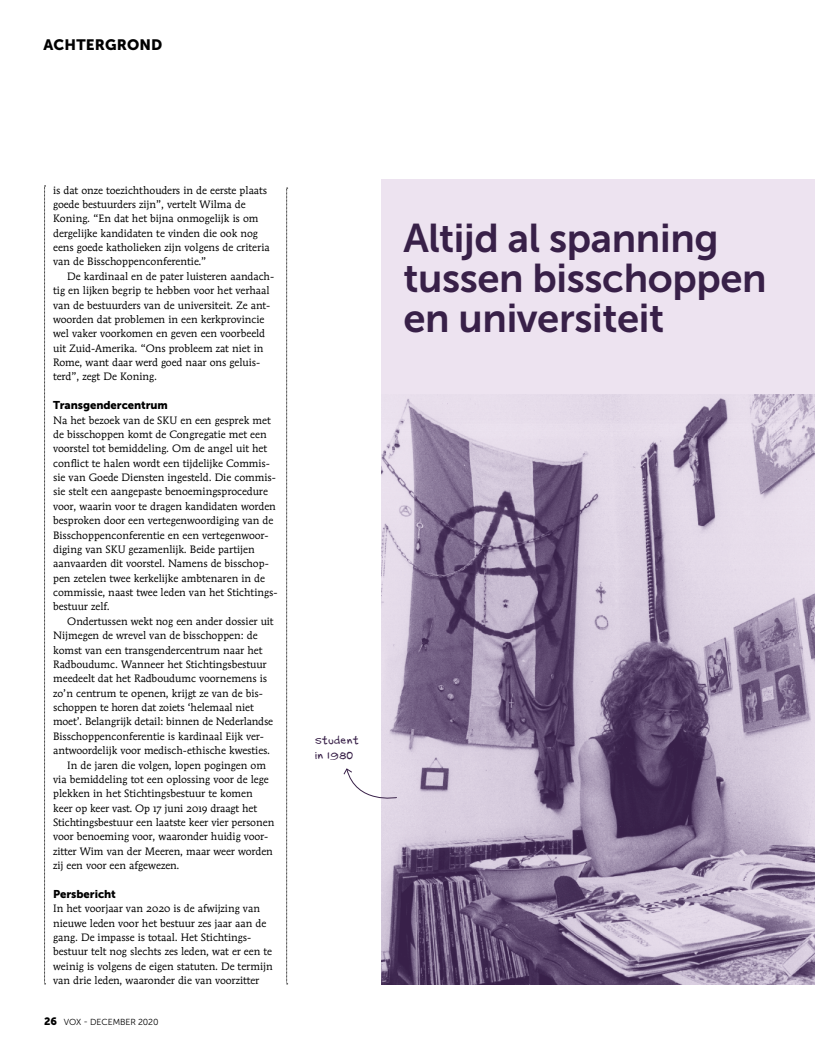
<style>
.page{position:relative;width:815px;height:1063px;background:#fff}
.page>*{position:absolute;margin:0;border:0;box-sizing:border-box;transform-origin:0 0}
.t1{font:40px/40px "Museo Sans 700";letter-spacing:-.01em;color:#382048}
.t2{font:15px "Museo Sans 900";letter-spacing:.01em;color:#000}
.t3{font:11.25px "Museo Sans 900";letter-spacing:-.005em;color:#000}
.t4{font:11.25px/14.4px "Matt B";letter-spacing:.015em;color:#382048}
.t5{font:10.62px/14.4px "Mendoza Roman Std";color:#000}
.t6{font:8.75px "Museo Sans 300";letter-spacing:-.01em;color:#000}
.s1{font-family:"Museo Sans 900";font-size:10.62px}
</style>
<div class="page">
<div style="left:381px;top:179px;width:434px;height:806px;background:#ede3f0"></div>
<img style="left:381px;top:394px;width:434px;height:590px">
<svg style="left:343px;top:768px;width:54px;height:37px"></svg>
<svg style="left:286px;top:188px;width:2px;height:797px"></svg>
<svg style="left:44px;top:186px;width:2px;height:799px"></svg>
<h2 class="t2" style="left:44px;top:36px;width:120px">ACHTERGROND</h2>
<p class="t5" style="left:53px;top:183px;width:218px">is dat onze toezichthouders in de eerste plaats goede bestuurders zijn”, vertelt Wilma de Koning. “En dat het bijna onmogelijk is om dergelijke kandidaten te vinden die ook nog eens goede katholieken zijn volgens de criteria van de Bisschoppenconferentie.”</p>
<p class="t5" style="left:53px;top:269px;width:223px;text-indent:14px">De kardinaal en de pater luisteren aandach&shy;tig en lijken begrip te hebben voor het verhaal van de bestuurders van de universiteit. Ze ant&shy;woorden dat problemen in een kerkprovincie wel vaker voorkomen en geven een voorbeeld uit Zuid-Amerika. “Ons probleem zat niet in Rome, want daar werd goed naar ons geluis&shy;terd”, zegt De Koning.</p>
<p class="t3" style="left:53px;top:399px;width:116px">Transgendercentrum</p>
<p class="t5" style="left:53px;top:413px;width:226px">Na het bezoek van de SKU en een gesprek met de bisschoppen komt de Congregatie met een voorstel tot bemiddeling. Om de angel uit het conflict te halen wordt een tijdelijke Commis&shy;sie van Goede Diensten ingesteld. Die commis&shy;sie stelt een aangepaste benoemingsprocedure voor, waarin voor te dragen kandidaten worden besproken door een vertegenwoordiging van de Bisschoppenconferentie en een vertegenwoor&shy;diging van SKU gezamenlijk. Beide partijen aanvaarden dit voorstel. Namens de bisschop&shy;pen zetelen twee kerkelijke ambtenaren in de commissie, naast twee leden van het Stichtings&shy;bestuur zelf.</p>
<p class="t5" style="left:67px;top:614px;width:208px">Ondertussen wekt nog een ander dossier uit</p>
<p class="t5" style="left:53px;top:628px;width:206px">Nijmegen de wrevel van de bisschoppen: de</p>
<p class="t5" style="left:53px;top:643px;width:211px">komst van een transgendercentrum naar het</p>
<p class="t5" style="left:53px;top:657px;width:215px">Radboudumc. Wanneer het Stichtingsbestuur</p>
<p class="t5" style="left:53px;top:671px;width:215px">meedeelt dat het Radboudumc voornemens is</p>
<p class="t5" style="left:53px;top:686px;width:211px">zo’n centrum te openen, krijgt ze van de bis-</p>
<p class="t5" style="left:53px;top:700px;width:202px">schoppen te horen dat zoiets ‘helemaal niet</p>
<p class="t5" style="left:53px;top:714px;width:222px">moet’. Belangrijk detail: binnen de Nederlandse</p>
<p class="t5" style="left:53px;top:729px;width:212px">Bisschoppenconferentie is kardinaal Eijk ver-</p>
<p class="t5" style="left:53px;top:743px;width:218px">antwoordelijk voor medisch-ethische kwesties.</p>
<p class="t5" style="left:67px;top:758px;width:200px">In de jaren die volgen, lopen pogingen om</p>
<p class="t5" style="left:53px;top:772px;width:217px">via bemiddeling tot een oplossing voor de lege</p>
<p class="t5" style="left:53px;top:786px;width:201px">plekken in het Stichtingsbestuur te komen</p>
<p class="t5" style="left:53px;top:801px;width:205px">keer op keer vast. Op 17 juni 2019 draagt het</p>
<p class="t5" style="left:53px;top:815px;width:223px">Stichtingsbestuur een laatste keer vier personen</p>
<p class="t5" style="left:53px;top:829px;width:217px">voor benoeming voor, waaronder huidig voor-</p>
<p class="t5" style="left:53px;top:844px;width:221px">zitter Wim van der Meeren, maar weer worden</p>
<p class="t5" style="left:53px;top:858px;width:128px">zij een voor een afgewezen.</p>
<p class="t3" style="left:53px;top:888px;width:64px">Persbericht</p>
<p class="t5" style="left:53px;top:901px;width:221px">In het voorjaar van 2020 is de afwijzing van nieuwe leden voor het bestuur zes jaar aan de gang. De impasse is totaal. Het Stichtings&shy;bestuur telt nog slechts zes leden, wat er een te weinig is volgens de eigen statuten. De termijn van drie leden, waaronder die van voorzitter</p>
<p class="t6" style="left:44px;top:1017px;width:116px"><span class="s1">26</span> VOX - DECEMBER 2020</p>
<p class="t4" style="left:315px;top:735px;width:45px">Student in 1980</p>
<h1 class="t1" style="left:403px;top:218px;width:365px">Altijd al spanning tussen bisschoppen en universiteit</h1>
</div>
